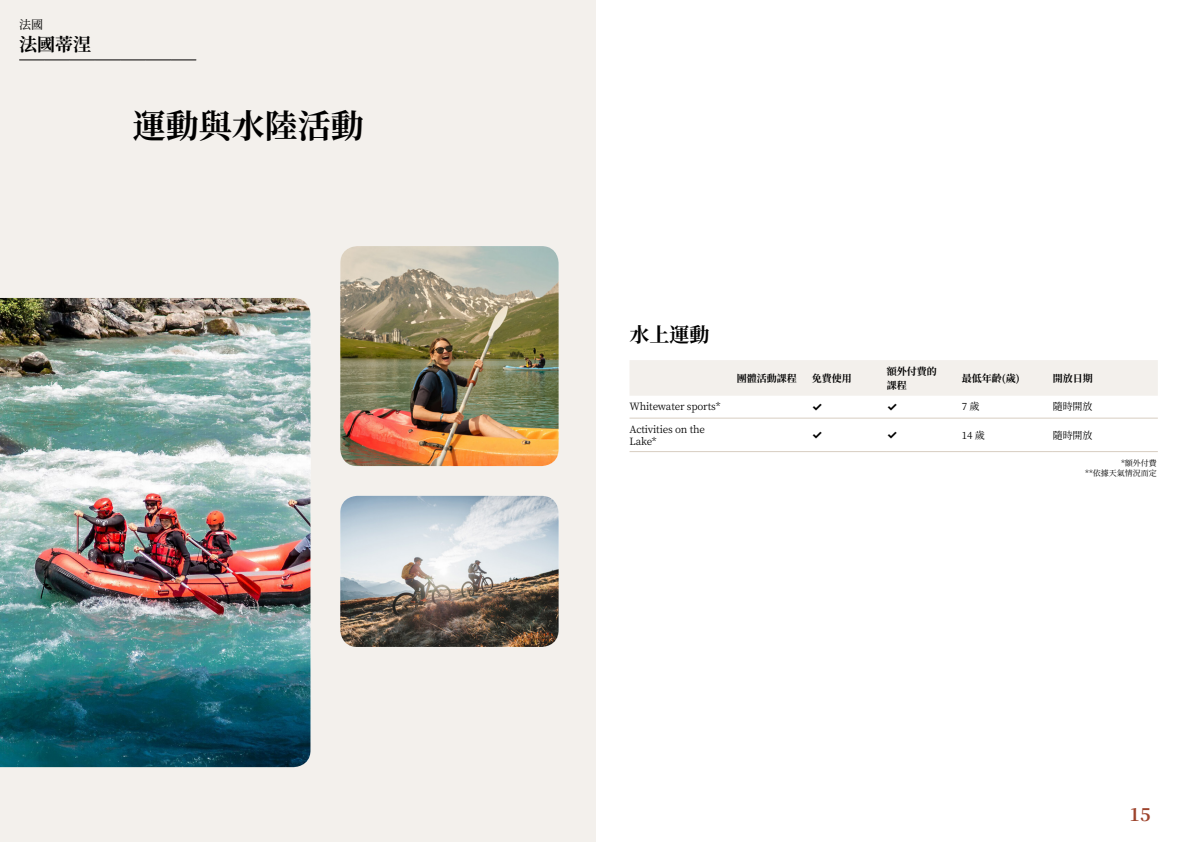
<style>
.page{position:relative;width:1191px;height:842px;background:#fff}
.page>*{position:absolute;margin:0;border:0;box-sizing:border-box;transform-origin:0 0}
.t1{font:700 33px "Noto Serif SC";color:#000}
.t2{font:700 20px "Noto Serif SC";color:#000}
.t3{font:700 18px "Noto Serif SC";color:#000}
.t4{font:700 18px "Noto Serif SC";color:#9d432c}
.t5{font:700 12px "Inter";color:#000}
.t6{font:12px "Noto Serif SC";color:#000}
.t7{font:10px/12px "Noto Serif SC";letter-spacing:-.015em;color:#000}
.t8{font:700 10px/14px "Noto Serif SC";color:#000}
.t9{font:8px/9.6px "Noto Serif SC";color:#000;text-align:right}
</style>
<div class="page">
<div style="left:0;top:0;width:595px;height:842px;background:#f3f0ec"></div>
<img style="left:340px;top:246px;width:218px;height:220px">
<img style="left:0;top:298px;width:310px;height:469px">
<img style="left:340px;top:496px;width:218px;height:151px">
<svg style="left:20px;top:60px;width:176px;height:1px"></svg>
<div style="left:630px;top:360px;width:527px;height:36px;background:#f3f0ec"></div>
<hr style="left:629px;top:418px;width:108px;height:1px;background:#d7cdc1">
<hr style="left:737px;top:418px;width:75px;height:1px;background:#d7cdc1">
<hr style="left:812px;top:418px;width:75px;height:1px;background:#d7cdc1">
<hr style="left:887px;top:418px;width:75px;height:1px;background:#d7cdc1">
<hr style="left:962px;top:418px;width:91px;height:1px;background:#d7cdc1">
<hr style="left:1053px;top:418px;width:104px;height:1px;background:#d7cdc1">
<hr style="left:629px;top:451px;width:108px;height:1px;background:#d7cdc1">
<hr style="left:737px;top:451px;width:75px;height:1px;background:#d7cdc1">
<hr style="left:812px;top:451px;width:75px;height:1px;background:#d7cdc1">
<hr style="left:887px;top:451px;width:75px;height:1px;background:#d7cdc1">
<hr style="left:962px;top:451px;width:91px;height:1px;background:#d7cdc1">
<hr style="left:1053px;top:451px;width:104px;height:1px;background:#d7cdc1">
<p class="t6" style="left:19px;top:17px;width:25px">法國</p>
<h3 class="t3" style="left:19px;top:34px;width:74px">法國蒂涅</h3>
<h1 class="t1" style="left:133px;top:107px;width:232px">運動與水陸活動</h1>
<h2 class="t2" style="left:629px;top:323px;width:81px">水上運動</h2>
<p class="t8" style="left:737px;top:371px;width:61px">團體活動課程</p>
<p class="t8" style="left:812px;top:371px;width:41px">免費使用</p>
<p class="t8" style="left:887px;top:364px;width:51px">額外付費的課程</p>
<p class="t8" style="left:962px;top:371px;width:59px">最低年齡(歲)</p>
<p class="t8" style="left:1053px;top:371px;width:41px">開放日期</p>
<p class="t7" style="left:629px;top:401px;width:92px">Whitewater sports*</p>
<p class="t5" style="left:812px;top:398px;width:12px">✓</p>
<p class="t5" style="left:887px;top:398px;width:12px">✓</p>
<p class="t7" style="left:962px;top:401px;width:19px">7 歲</p>
<p class="t7" style="left:1053px;top:401px;width:41px">隨時開放</p>
<p class="t7" style="left:629px;top:423px;width:77px">Activities on the<br>Lake*</p>
<p class="t5" style="left:812px;top:426px;width:12px">✓</p>
<p class="t5" style="left:887px;top:426px;width:12px">✓</p>
<p class="t7" style="left:962px;top:429px;width:24px">14 歲</p>
<p class="t7" style="left:1053px;top:429px;width:41px">隨時開放</p>
<p class="t9" style="left:1085px;top:459px;width:73px">*額外付費<br>**依據天氣情況而定</p>
<h3 class="t4" style="left:1129px;top:804px;width:23px">15</h3>
</div>
